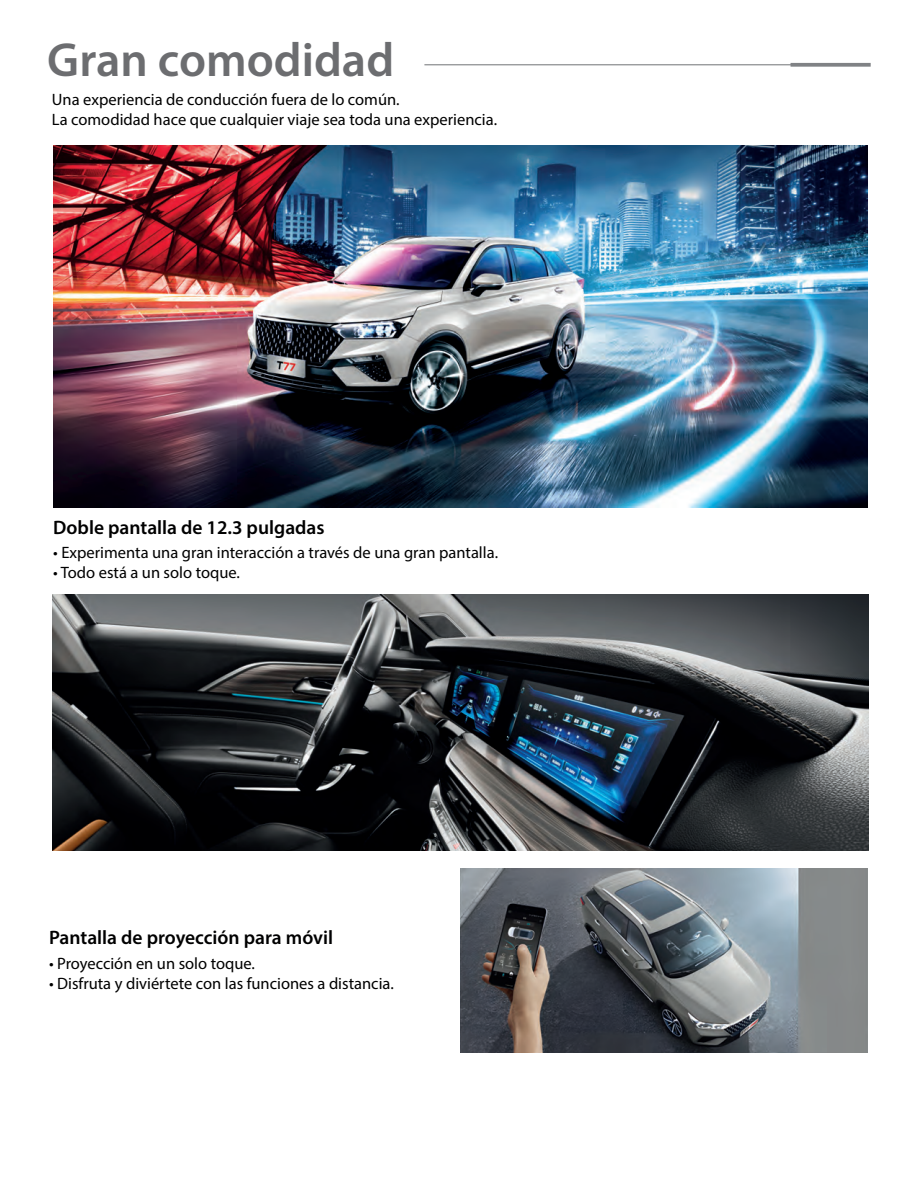
<style>
.page{position:relative;width:918px;height:1188px;background:#fff}
.page>*{position:absolute;margin:0;border:0;box-sizing:border-box;transform-origin:0 0}
.t1{font:600 48px "Myriad Pro";color:#6c6d70}
.t2{font:600 19.5px "Myriad Pro";color:#000001}
.t3{font:16.5px/19.8px "Myriad Pro";color:#000001}
</style>
<div class="page">
<hr style="left:424px;top:64px;width:417px;height:1px;background:#808285">
<svg style="left:791px;top:63px;width:80px;height:4px"></svg>
<img style="left:461px;top:868px;width:407px;height:185px">
<img style="left:53px;top:146px;width:815px;height:362px">
<img style="left:53px;top:595px;width:816px;height:256px">
<h1 class="t1" style="left:47px;top:29px;width:348px">Gran comodidad</h1>
<p class="t3" style="left:52px;top:90px;width:447px">Una experiencia de conducción fuera de lo común.<br>La comodidad hace que cualquier viaje sea toda una experiencia.</p>
<p class="t2" style="left:53px;top:515px;width:273px">Doble pantalla de 12.3 pulgadas</p>
<p class="t3" style="left:53px;top:543px;width:446px">• Experimenta una gran interacción a través de una gran pantalla.</p>
<p class="t3" style="left:53px;top:562px;width:188px">• Todo está a un solo toque.</p>
<p class="t2" style="left:49px;top:925px;width:286px">Pantalla de proyección para móvil</p>
<p class="t3" style="left:49px;top:953px;width:208px">• Proyección en un solo toque.</p>
<p class="t3" style="left:49px;top:973px;width:346px">• Disfruta y diviértete con las funciones a distancia.</p>
</div>
